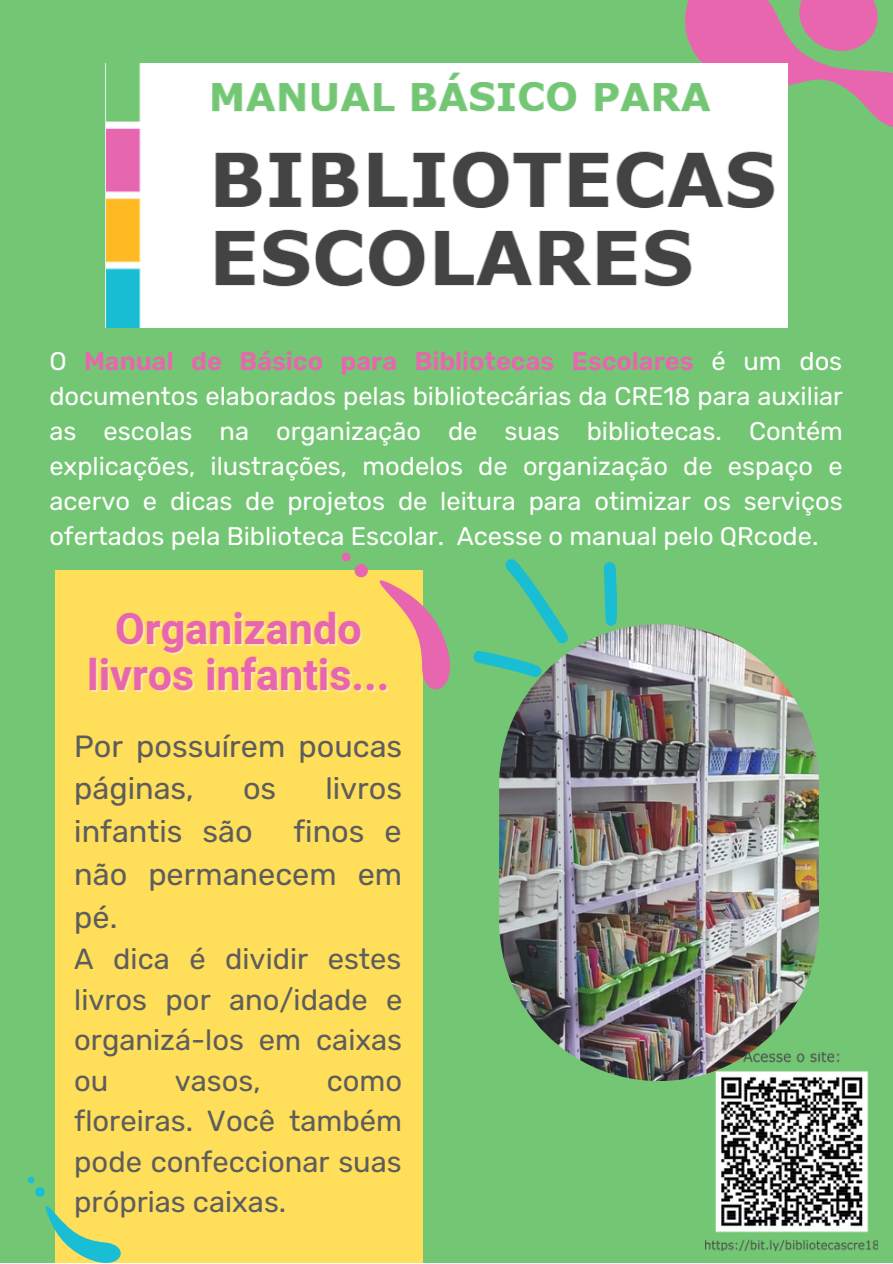
<style>
.page{position:relative;width:893px;height:1264px;background:#fff}
.page>*{position:absolute;margin:0;border:0;box-sizing:border-box;transform-origin:0 0}
.t1{font:700 43.05px/46px "Heebo";color:#e866b0;text-align:center}
.t2{font:30.6px/42.8px "Rubik";color:#5d5d5d}
.t3{font:29.1px/40.5px "Rubik";color:#5d5d5d;text-align:justify}
.t4{font:25.5px/34.8px "Rubik";color:#fff;text-align:justify}
.s1{font-weight:600;color:#e866b0}
</style>
<div class="page">
<div style="left:0;top:0;width:892px;height:1262px;background:#73c673"></div>
<div style="left:55px;top:570px;width:367px;height:692px;background:#ffde59"></div>
<img style="left:499px;top:624px;width:319px;height:457px;border-radius:160px">
<svg style="left:685px;top:0;width:207px;height:196px"></svg>
<svg style="left:46px;top:1206px;width:75px;height:56px"></svg>
<svg style="left:28px;top:1176px;width:17px;height:21px"></svg>
<svg style="left:342px;top:552px;width:295px;height:157px"></svg>
<img style="left:106px;top:63px;width:681px;height:264px">
<img style="left:705px;top:1052px;width:172px;height:198px">
<p class="t4" style="left:49px;top:344px;width:795px">O <span class="s1">Manual de Básico para Bibliotecas Escolares</span> é um dos documentos elaborados pelas bibliotecárias da CRE18 para auxiliar as escolas na organização de suas bibliotecas. Contém explicações, ilustrações, modelos de organização de espaço e acervo e dicas de projetos de leitura para otimizar os serviços ofertados pela Biblioteca Escolar. Acesse o manual pelo QRcode.</p>
<h1 class="t1" style="left:87px;top:607px;width:304px">Organizando livros infantis...</h1>
<p class="t2" style="left:74px;top:724px;width:329px">Por possuírem poucas páginas,</p>
<p class="t2" style="left:243px;top:767px;width:35px">os</p>
<p class="t2" style="left:325px;top:767px;width:78px">livros</p>
<p class="t2" style="left:74px;top:810px;width:180px">infantis são</p>
<p class="t2" style="left:74px;top:810px;width:329px;text-align:justify;text-indent:219px">finos e não permanecem em pé.</p>
<p class="t3" style="left:74px;top:939px;width:330px">A dica é dividir estes livros por ano/idade e organizá-los em caixas ou</p>
<p class="t3" style="left:74px;top:1060px;width:329px;text-indent:252px">como floreiras. Você também pode confeccionar suas próprias caixas.</p>
<p class="t3" style="left:175px;top:1060px;width:87px">vasos,</p>
</div>
